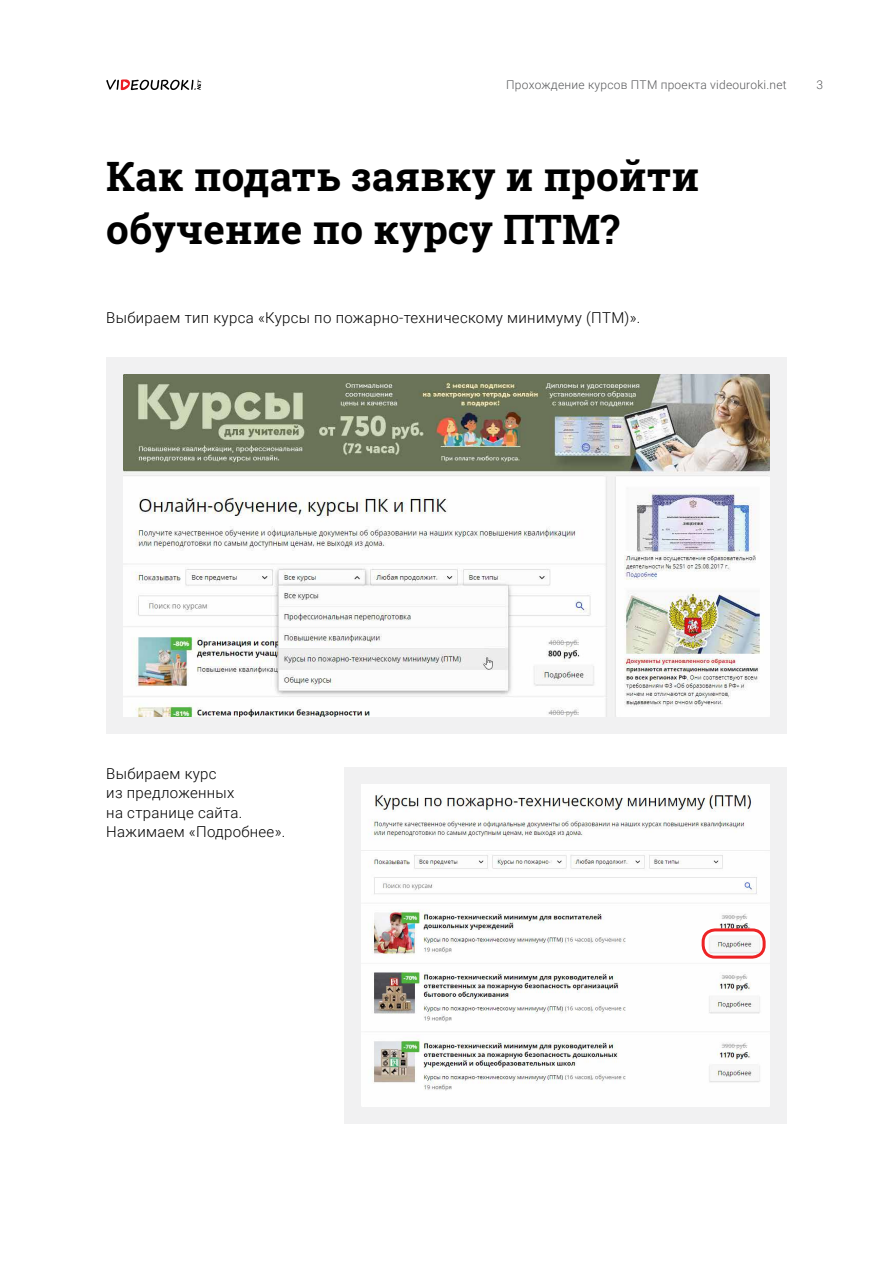
<style>
.page{position:relative;width:893px;height:1263px;background:#fff}
.page>*{position:absolute;margin:0;border:0;box-sizing:border-box;transform-origin:0 0}
.t1{font:700 40.5px/52.5px "Roboto Slab";color:#000}
.t2{font:300 15px/19.5px "Roboto";letter-spacing:.02em;color:#000}
.t3{font:300 12px "Roboto";letter-spacing:.02em;color:#58595b}
</style>
<div class="page">
<svg style="left:106px;top:79px;width:95px;height:11px"></svg>
<div style="left:106px;top:357px;width:681px;height:376px;background:#f1f1f2"></div>
<div style="left:344px;top:767px;width:443px;height:356px;background:#f1f1f2"></div>
<img style="left:123px;top:374px;width:647px;height:342px">
<img style="left:361px;top:784px;width:409px;height:322px">
<div style="left:702px;top:928px;width:64px;height:31px;border:3px solid #ed2325;border-radius:12px"></div>
<p class="t3" style="left:506px;top:77px;width:282px">Прохождение курсов ПТМ проекта videouroki.net</p>
<p class="t3" style="left:816px;top:77px;width:8px">3</p>
<h1 class="t1" style="left:106px;top:150px;width:595px">Как подать заявку и пройти обучение по курсу ПТМ?</h1>
<p class="t2" style="left:106px;top:307px;width:536px">Выбираем тип курса «Курсы по пожарно-техническому минимуму (ПТМ)».</p>
<p class="t2" style="left:106px;top:763px;width:181px">Выбираем курс<br>из предложенных<br>на странице сайта.<br>Нажимаем «Подробнее».</p>
</div>
